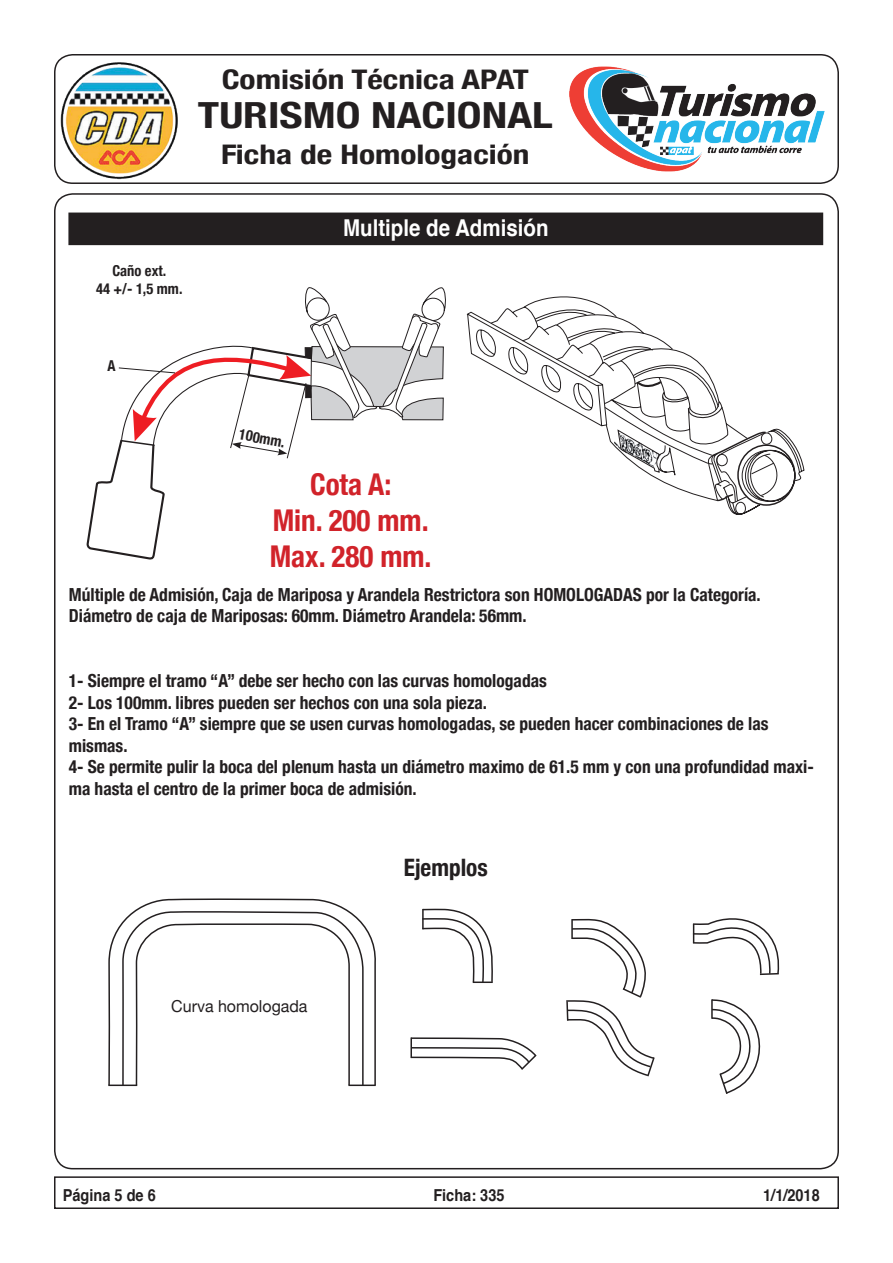
<style>
.page{position:relative;width:893px;height:1263px;background:#fff}
.page>*{position:absolute;margin:0;border:0;box-sizing:border-box;transform-origin:0 0}
.t1{font:700 condensed 36px "Helvetica Neue";color:#231f20;scale:1.24 1}
.t2{font:700 condensed 30px/36px "Helvetica Neue";color:#d1232a;text-align:center}
.t3{font:700 condensed 27px "Helvetica Neue";color:#231f20;scale:1.24 1}
.t4{font:700 condensed 24px "Helvetica Neue";color:#231f20}
.t5{font:700 23.25px "Helvetica";color:#fff;scale:.88 1}
.t6{font:700 condensed 18px/21.6px "Helvetica Neue";color:#231f20}
.t7{font:700 16.5px "Helvetica";color:#231f20;scale:.88 1}
.t8{font:16.5px "Helvetica Neue";color:#231f20}
.t9{font:700 condensed 15px/18px "Helvetica Neue";color:#231f20;text-align:center}
</style>
<div class="page">
<div style="left:54px;top:54px;width:785px;height:130px;border:2px solid #231f20;border-radius:18px"></div>
<img style="left:570px;top:67px;width:255px;height:104px">
<img style="left:54px;top:54px;width:153px;height:130px">
<div style="left:54px;top:1176px;width:785px;height:33px;border:2px solid #231f20"></div>
<svg style="left:727px;top:428px;width:78px;height:87px"></svg>
<svg style="left:305px;top:287px;width:433px;height:215px"></svg>
<div style="left:69px;top:213px;width:753px;height:31px;background:#231f20"></div>
<div style="left:68px;top:213px;width:755px;height:32px;border:2px solid #231f20"></div>
<svg style="left:108px;top:898px;width:268px;height:189px"></svg>
<svg style="left:121px;top:910px;width:243px;height:177px"></svg>
<hr style="left:108px;top:1084px;width:29px;height:2px;background:#231f20">
<hr style="left:348px;top:1084px;width:28px;height:2px;background:#231f20">
<svg style="left:422px;top:908px;width:71px;height:75px"></svg>
<hr style="left:473px;top:981px;width:20px;height:2px;background:#231f20">
<hr style="left:422px;top:909px;width:2px;height:20px;background:#231f20">
<svg style="left:410px;top:1037px;width:127px;height:33px"></svg>
<svg style="left:566px;top:918px;width:89px;height:159px"></svg>
<hr style="left:571px;top:919px;width:2px;height:20px;background:#231f20">
<svg style="left:692px;top:918px;width:88px;height:58px"></svg>
<svg style="left:713px;top:999px;width:48px;height:95px"></svg>
<hr style="left:711px;top:999px;width:2px;height:20px;background:#231f20">
<svg style="left:86px;top:313px;width:358px;height:247px"></svg>
<h3 class="t3" style="left:222px;top:57px;width:249px">Comisión Técnica APAT</h3>
<h1 class="t1" style="left:198px;top:86px;width:288px">TURISMO NACIONAL</h1>
<h3 class="t3" style="left:221px;top:132px;width:250px">Ficha de Homologación</h3>
<p class="t9" style="left:96px;top:260px;width:88px">Caño ext.<br>44 +/- 1,5 mm.</p>
<p class="t9" style="left:108px;top:356px;width:10px">A</p>
<p class="t5" style="left:343px;top:209px;width:235px">Multiple de Admisión</p>
<p class="t9" style="left:241px;top:424px;width:48px;rotate:10deg">100mm.</p>
<h2 class="t2" style="left:270px;top:464px;width:163px">Cota A:<br>Min. 200 mm.<br>Max. 280 mm.</h2>
<p class="t6" style="left:69px;top:582px;width:693px">Múltiple de Admisión, Caja de Mariposa y Arandela Restrictora son HOMOLOGADAS por la Categoría.<br>Diámetro de caja de Mariposas: 60mm. Diámetro Arandela: 56mm.</p>
<p class="t6" style="left:69px;top:669px;width:746px">1- Siempre el tramo “A” debe ser hecho con las curvas homologadas<br>2- Los 100mm. libres pueden ser hechos con una sola pieza.<br>3- En el Tramo “A” siempre que se usen curvas homologadas, se pueden hacer combinaciones de las mismas.<br>4- Se permite pulir la boca del plenum hasta un diámetro maximo de 61.5 mm y con una profundidad maxi&shy;ma hasta el centro de la primer boca de admisión.</p>
<p class="t8" style="left:171px;top:994px;width:138px">Curva homologada</p>
<h3 class="t4" style="left:404px;top:848px;width:85px">Ejemplos</h3>
<p class="t7" style="left:63px;top:1181px;width:107px">Página 5 de 6</p>
<p class="t7" style="left:433px;top:1181px;width:82px">Ficha: 335</p>
<p class="t7" style="left:763px;top:1181px;width:66px">1/1/2018</p>
</div>
